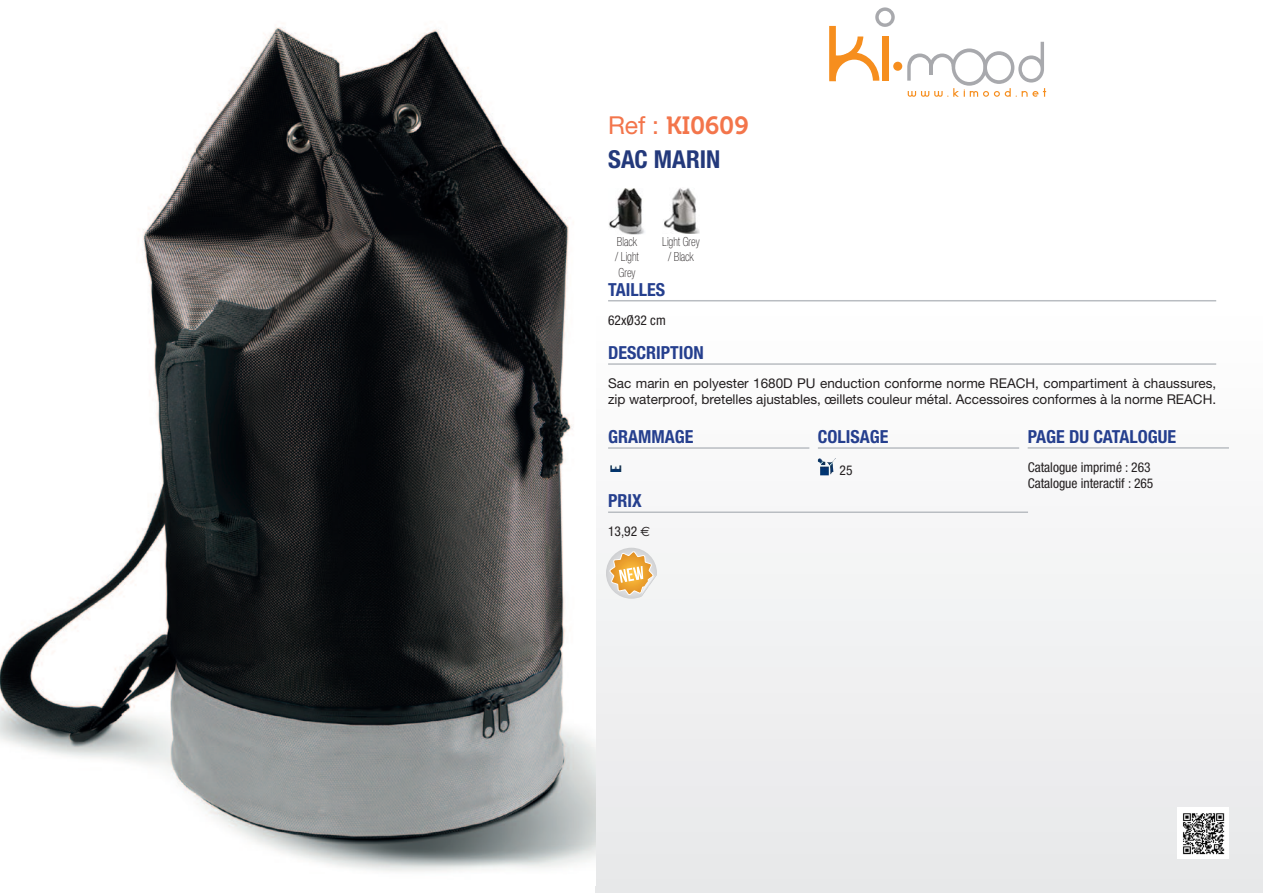
<style>
.page{position:relative;width:1263px;height:893px;background:#fff}
.page>*{position:absolute;margin:0;border:0;box-sizing:border-box;transform-origin:0 0}
.tableau{font:24.75px "Museo 700";letter-spacing:-.005em;color:#f3754b}
.bleu{font:700 condensed 24.75px "Helvetica Neue";color:#23397b}
.Style_de_paragraphe{font:700 condensed 18px "Helvetica Neue";color:#253f8e}
.t1{font:13.5px/16.2px "Helvetica Neue";color:#231f20}
.t2{font:condensed 13.5px/16.2px "Helvetica Neue";color:#231f20}
.t3{font:100 condensed 12.6px/15px "Helvetica Neue";letter-spacing:-.005em;color:#231f20;scale:.9 1}
.s1{font-family:"Helvetica Neue"}
.s2{font-family:"Euro Sans";font-stretch:normal}
</style>
<div class="page">
<div style="left:595px;top:0;width:668px;height:893px;background:linear-gradient(to bottom,#fff,#eaeaec)"></div>
<div style="left:1178px;top:808px;width:51px;height:51px;background:#fff"></div>
<img style="left:0;top:27px;width:595px;height:845px">
<div style="left:893px;top:62px;width:9px;height:9px;background:#f68e1e;border-radius:50%"></div>
<svg style="left:829px;top:7px;width:66px;height:75px"></svg>
<svg style="left:907px;top:42px;width:139px;height:55px"></svg>
<hr style="left:929px;top:62px;width:4px;height:12px;background:#a8a9ad">
<hr style="left:608px;top:300px;width:608px;height:1px;background:#b9bdc2">
<hr style="left:608px;top:363px;width:608px;height:2px;background:#b9bdc2">
<img style="left:609px;top:189px;width:36px;height:45px">
<img style="left:662px;top:187px;width:38px;height:47px">
<hr style="left:608px;top:447px;width:201px;height:2px;background:#b9bdc2">
<svg style="left:610px;top:465px;width:12px;height:7px"></svg>
<hr style="left:818px;top:447px;width:201px;height:2px;background:#b9bdc2">
<img style="left:818px;top:458px;width:18px;height:17px">
<hr style="left:1028px;top:447px;width:201px;height:2px;background:#b9bdc2">
<img style="left:1183px;top:813px;width:42px;height:42px">
<svg style="left:606px;top:548px;width:51px;height:51px"></svg>
<hr style="left:608px;top:511px;width:420px;height:2px;background:#b9bdc2">
<p class="tableau" style="left:608px;top:112px;width:142px"><span class="s1">Ref :</span> KI0609</p>
<p class="bleu" style="left:608px;top:145px;width:114px">SAC MARIN</p>
<p class="t3" style="left:615px;top:234px;width:28px">Black / Light<br>Grey</p>
<p class="t3" style="left:662px;top:234px;width:43px;text-align:center">Light Grey / Black</p>
<p class="Style_de_paragraphe" style="left:608px;top:278px;width:58px">TAILLES</p>
<p class="t2" style="left:608px;top:312px;width:59px">62xØ32 cm</p>
<p class="Style_de_paragraphe" style="left:608px;top:342px;width:97px">DESCRIPTION</p>
<p class="t1" style="left:608px;top:375px;width:610px">Sac marin en polyester 1680D PU enduction conforme norme REACH, compartiment à chaussures, zip waterproof, bretelles ajustables, œillets couleur métal. Accessoires conformes à la norme REACH.</p>
<p class="Style_de_paragraphe" style="left:608px;top:426px;width:87px">GRAMMAGE</p>
<p class="Style_de_paragraphe" style="left:818px;top:426px;width:72px">COLISAGE</p>
<p class="t2" style="left:840px;top:462px;width:14px">25</p>
<p class="Style_de_paragraphe" style="left:1028px;top:426px;width:150px">PAGE DU CATALOGUE</p>
<p class="t2" style="left:1028px;top:459px;width:127px">Catalogue imprimé : 263<br>Catalogue interactif : 265</p>
<p class="Style_de_paragraphe" style="left:608px;top:490px;width:35px">PRIX</p>
<p class="t2" style="left:608px;top:523px;width:44px">13,92 <span class="s2">e</span></p>
</div>
